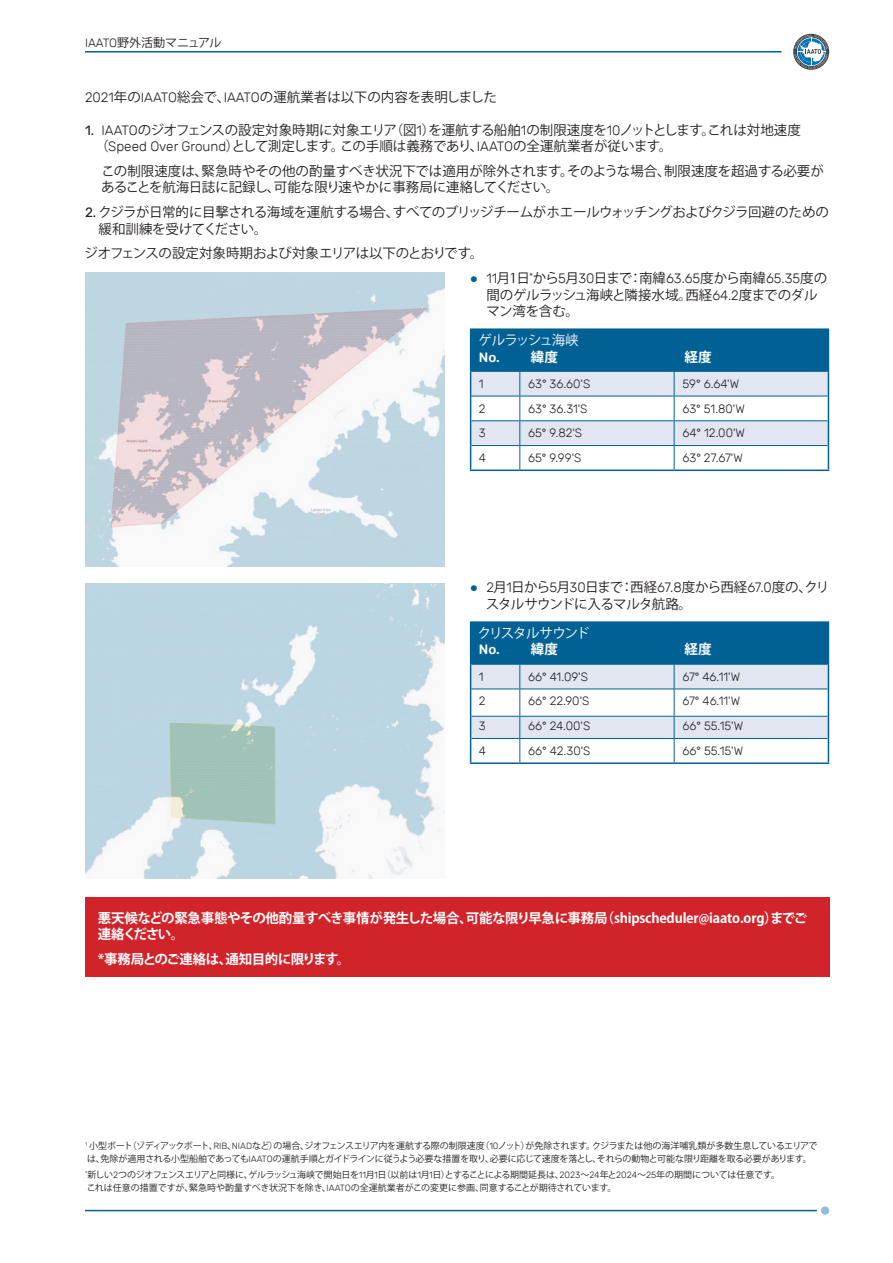
<style>
.page{position:relative;width:893px;height:1263px;background:#fff}
.page>*{position:absolute;margin:0;border:0;box-sizing:border-box;transform-origin:0 0}
.t1{font:13.5px/16.5px "Koz Go Pr 6 N";letter-spacing:-.02em;color:#231f20}
.t2{font:13.5px/16.5px "Koz Go Pr 6 N";color:#231f20}
.t3{font:700 13.5px/16.5px "Koz Go Pr 6 N";letter-spacing:-.015em;color:#fff}
.t4{font:13.5px/16.5px "Koz Go Pr 6 N";letter-spacing:-.05em;color:#231f20}
.t5{font:700 13.5px "Koz Go Pr 6 N";letter-spacing:-.035em;color:#fff}
.t6{font:13.5px "Koz Go Pr 6 N";letter-spacing:-.08em;color:#fff}
.t7{font:500 13.5px "Rubik";color:#fff}
.t8{font:300 12px "Rubik";color:#231f20}
.t9{font:12px "Koz Go Pr 6 N";color:#231f20}
.t10{font:9px/12.3px "Koz Go Pr 6 N";letter-spacing:-.025em;color:#231f20}
.s1{font-family:"Rubik";font-weight:300}
.s2{font-family:"Rubik"}
.s3{font-family:"Arial";color:#016194}
.s4{font-family:"Koz Go Pr 6 N";font-weight:700}
</style>
<div class="page">
<hr style="left:85px;top:51px;width:697px;height:2px;background:#016194">
<svg style="left:793px;top:34px;width:36px;height:36px"></svg>
<svg style="left:794px;top:35px;width:34px;height:34px"></svg>
<hr style="left:85px;top:1210px;width:732px;height:1px;background:#016194">
<div style="left:821px;top:1206px;width:8px;height:9px;background:#91bcdf;border-radius:50%"></div>
<img style="left:85px;top:272px;width:359px;height:295px">
<img style="left:85px;top:583px;width:359px;height:295px">
<div style="left:85px;top:897px;width:744px;height:79px;background:#d1232a"></div>
<div style="left:471px;top:329px;width:357px;height:42px;background:#016194"></div>
<hr style="left:828px;top:330px;width:1px;height:41px;background:#016194">
<hr style="left:470px;top:330px;width:1px;height:41px;background:#016194">
<svg style="left:470px;top:371px;width:359px;height:99px"></svg>
<hr style="left:470px;top:470px;width:50px;height:1px;background:#016194">
<hr style="left:520px;top:470px;width:154px;height:1px;background:#016194">
<hr style="left:674px;top:470px;width:155px;height:1px;background:#016194">
<hr style="left:471px;top:420px;width:49px;height:1px;background:#016194">
<hr style="left:520px;top:420px;width:154px;height:1px;background:#016194">
<hr style="left:674px;top:420px;width:154px;height:1px;background:#016194">
<hr style="left:471px;top:445px;width:49px;height:1px;background:#016194">
<hr style="left:520px;top:445px;width:154px;height:1px;background:#016194">
<hr style="left:674px;top:445px;width:154px;height:1px;background:#016194">
<hr style="left:470px;top:328px;width:50px;height:2px;background:#016194">
<hr style="left:520px;top:328px;width:154px;height:2px;background:#016194">
<hr style="left:674px;top:328px;width:155px;height:2px;background:#016194">
<div style="left:471px;top:622px;width:357px;height:42px;background:#016194"></div>
<hr style="left:828px;top:623px;width:1px;height:41px;background:#016194">
<hr style="left:470px;top:623px;width:1px;height:41px;background:#016194">
<svg style="left:470px;top:664px;width:359px;height:98px"></svg>
<hr style="left:470px;top:762px;width:50px;height:2px;background:#016194">
<hr style="left:520px;top:762px;width:154px;height:2px;background:#016194">
<hr style="left:674px;top:762px;width:155px;height:2px;background:#016194">
<hr style="left:471px;top:716px;width:49px;height:1px;background:#016194">
<hr style="left:520px;top:716px;width:154px;height:1px;background:#016194">
<hr style="left:674px;top:716px;width:154px;height:1px;background:#016194">
<hr style="left:471px;top:738px;width:49px;height:1px;background:#016194">
<hr style="left:520px;top:738px;width:154px;height:1px;background:#016194">
<hr style="left:674px;top:738px;width:154px;height:1px;background:#016194">
<hr style="left:470px;top:621px;width:50px;height:2px;background:#016194">
<hr style="left:520px;top:621px;width:154px;height:2px;background:#016194">
<hr style="left:674px;top:621px;width:155px;height:2px;background:#016194">
<h2 class="t9" style="left:85px;top:36px;width:138px"><span class="s1">IAATO</span>野外活動マニュアル</h2>
<h1 class="t2" style="left:85px;top:89px;width:413px"><span class="s1">2021</span>年の<span class="s1">IAATO</span>総会で、<span class="s1">IAATO</span>の運航業者は以下の内容を表明しました</h1>
<h1 class="t1" style="left:95px;top:122px;width:707px;text-indent:-10px"><span class="s2">1.</span> <span class="s1">IAATO</span>のジオフェンスの設定対象時期に対象エリア（図<span class="s1">1</span>）を運航する船舶<span class="s1">1</span>の制限速度を<span class="s1">10</span>ノットとします。これは対地速度（<span class="s1">Speed Over Ground</span>）として測定します。この手順は義務であり、<span class="s1">IAATO</span>の全運航業者が従います。</h1>
<h1 class="t2" style="left:101px;top:163px;width:724px">この制限速度は、緊急時やその他の酌量すべき状況下では適用が除外されます。そのような場合、制限速度を超過する必要があることを航海日誌に記録し、可能な限り速やかに事務局に連絡してください。</h1>
<h1 class="t1" style="left:99px;top:204px;width:732px;text-indent:-14px"><span class="s2">2.</span> クジラが日常的に目撃される海域を運航する場合、すべてのブリッジチームがホエールウォッチングおよびクジラ回避のための緩和訓練を受けてください。</h1>
<h1 class="t1" style="left:85px;top:245px;width:400px">ジオフェンスの設定対象時期および対象エリアは以下のとおりです。</h1>
<h1 class="t1" style="left:486px;top:270px;width:342px;text-indent:-17px"><span class="s3">●</span> <span class="s1">11</span>月1日<sup>*</sup>から<span class="s1">5</span>月<span class="s1">30</span>日まで：南緯<span class="s1">63.65</span>度から南緯<span class="s1">65.35</span>度の間のゲルラッシュ海峡と隣接水域。西経<span class="s1">64.2</span>度までのダルマン湾を含む。</h1>
<h1 class="t6" style="left:479px;top:332px;width:102px">ゲルラッシュ海峡</h1>
<h1 class="t7" style="left:479px;top:349px;width:80px">No. <span class="s4">緯度</span></h1>
<h1 class="t3" style="left:685px;top:349px;width:28px">経度</h1>
<h2 class="t8" style="left:479px;top:377px;width:6px">1</h2>
<h2 class="t8" style="left:528px;top:377px;width:64px">63° 36.60'S</h2>
<h2 class="t8" style="left:682px;top:377px;width:58px">59° 6.64'W</h2>
<h2 class="t8" style="left:479px;top:402px;width:8px">2</h2>
<h2 class="t8" style="left:528px;top:402px;width:61px">63° 36.31'S</h2>
<h2 class="t8" style="left:682px;top:402px;width:64px">63° 51.80'W</h2>
<h2 class="t8" style="left:479px;top:426px;width:8px">3</h2>
<h2 class="t8" style="left:528px;top:426px;width:56px">65° 9.82'S</h2>
<h2 class="t8" style="left:682px;top:426px;width:64px">64° 12.00'W</h2>
<h2 class="t8" style="left:479px;top:451px;width:9px">4</h2>
<h2 class="t8" style="left:528px;top:451px;width:55px">65° 9.99'S</h2>
<h2 class="t8" style="left:682px;top:451px;width:62px">63° 27.67'W</h2>
<h1 class="t4" style="left:486px;top:580px;width:345px;text-indent:-16px"><span class="s3">●</span> <span class="s1">2</span>月<span class="s1">1</span>日から<span class="s1">5</span>月<span class="s1">30</span>日まで：西経<span class="s1">67.8</span>度から西経<span class="s1">67.0</span>度の、クリスタルサウンドに入るマルタ航路。</h1>
<h1 class="t6" style="left:478px;top:625px;width:113px">クリスタルサウンド</h1>
<h1 class="t7" style="left:479px;top:642px;width:80px">No. <span class="s4">緯度</span></h1>
<h1 class="t3" style="left:685px;top:641px;width:28px">経度</h1>
<h2 class="t8" style="left:479px;top:670px;width:6px">1</h2>
<h2 class="t8" style="left:528px;top:670px;width:61px">66° 41.09'S</h2>
<h2 class="t8" style="left:682px;top:670px;width:59px">67° 46.11'W</h2>
<h2 class="t8" style="left:479px;top:695px;width:8px">2</h2>
<h2 class="t8" style="left:528px;top:695px;width:63px">66° 22.90'S</h2>
<h2 class="t8" style="left:682px;top:695px;width:59px">67° 46.11'W</h2>
<h2 class="t8" style="left:479px;top:719px;width:8px">3</h2>
<h2 class="t8" style="left:528px;top:719px;width:64px">66° 24.00'S</h2>
<h2 class="t8" style="left:682px;top:719px;width:62px">66° 55.15'W</h2>
<h2 class="t8" style="left:479px;top:744px;width:9px">4</h2>
<h2 class="t8" style="left:528px;top:744px;width:64px">66° 42.30'S</h2>
<h2 class="t8" style="left:682px;top:744px;width:62px">66° 55.15'W</h2>
<h1 class="t3" style="left:98px;top:910px;width:711px">悪天候などの緊急事態やその他酌量すべき事情が発生した場合、可能な限り早急に事務局（shipscheduler@iaato.org）までご連絡ください。</h1>
<h1 class="t5" style="left:98px;top:951px;width:254px">*事務局とのご連絡は、通知目的に限ります。</h1>
<p class="t10" style="left:85px;top:1140px;width:734px"><sup>1</sup> 小型ボート（ゾディアックボート、<span class="s1">RIB</span>、<span class="s1">NIAD</span>など）の場合、ジオフェンスエリア内を運航する際の制限速度（<span class="s1">10</span>ノット）が免除されます。クジラまたは他の海洋哺乳類が多数生息しているエリアでは、免除が適用される小型船舶であっても<span class="s1">IAATO</span>の運航手順とガイドラインに従うよう必要な措置を取り、必要に応じて速度を落とし、それらの動物と可能な限り距離を取る必要があります。</p>
<p class="t10" style="left:85px;top:1169px;width:697px"><sup>*</sup>新しい<span class="s1">2</span>つのジオフェンスエリアと同様に、ゲルラッシュ海峡で開始日を<span class="s1">11</span>月<span class="s1">1</span>日（以前は<span class="s1">1</span>月<span class="s1">1</span>日）とすることによる期間延長は、<span class="s1">2023</span>～<span class="s1">24</span>年と<span class="s1">2024</span>～<span class="s1">25</span>年の期間については任意です。これは任意の措置ですが、緊急時や酌量すべき状況下を除き、<span class="s1">IAATO</span>の全運航業者がこの変更に参画、同意することが期待されています。</p>
</div>
